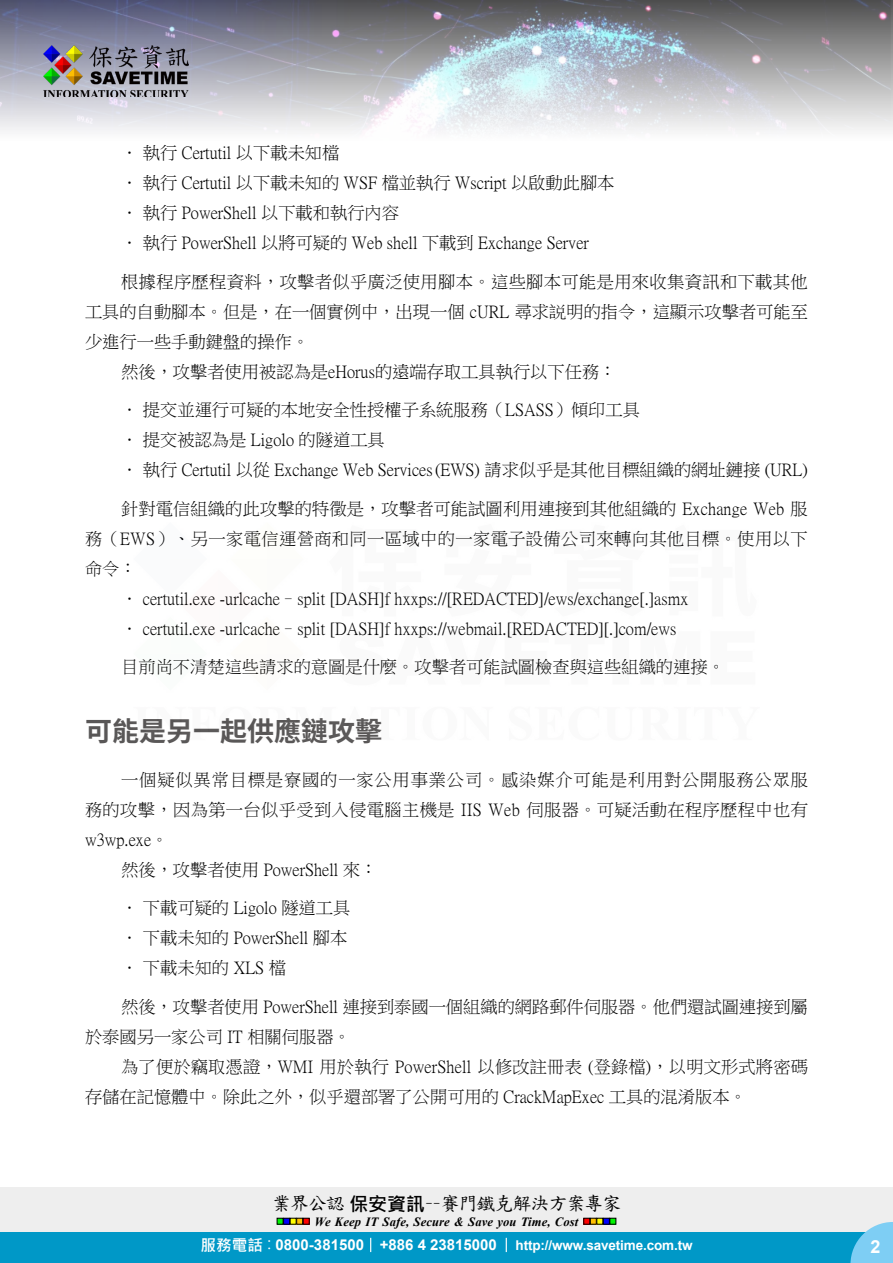
<style>
.page{position:relative;width:893px;height:1263px;background:#fff}
.page>*{position:absolute;margin:0;border:0;box-sizing:border-box;transform-origin:0 0}
.t1{font:700 27px "Source Han Sans TW";color:#595757}
.t2{font:18.9px "DF Kai Shu SB Estd BF";letter-spacing:-.05em;color:#000}
.t3{font:700 18px "Arial";color:#fff}
.t4{font:17.25px/30px "P Ming Li U";color:#000}
.t5{font:17.25px "P Ming Li U";letter-spacing:.02em;color:#000}
.t6{font:17.25px "P Ming Li U";letter-spacing:.05em;color:#000}
.t7{font:700 13.5px "Arial";letter-spacing:-.01em;color:#fff}
.t8{font:italic 700 12.6px "Times New Roman";letter-spacing:.005em;color:#000}
.s1{font-family:"Microsoft Jheng Hei";font-weight:700}
.s2{font-family:"Microsoft Jheng Hei";font-size:15.6px}
.s3{font-family:"Microsoft Jheng Hei";font-weight:400;font-size:15.6px}
.s4{font-size:15px}
</style>
<div class="page">
<img style="left:0;top:0;width:893px;height:131px">
<div style="left:0;top:1187px;width:893px;height:49px;background:#eee"></div>
<img style="left:44px;top:46px;width:145px;height:51px">
<svg style="left:277px;top:1218px;width:32px;height:6px"></svg>
<svg style="left:584px;top:1218px;width:32px;height:6px"></svg>
<div style="left:0;top:1232px;width:893px;height:31px;background:#0098c7"></div>
<svg style="left:850px;top:1222px;width:43px;height:41px"></svg>
<svg style="left:370px;top:1238px;width:1px;height:14px"></svg>
<svg style="left:506px;top:1238px;width:1px;height:14px"></svg>
<p class="t4" style="left:121px;top:138px;width:495px">． 執行 Certutil 以下載未知檔<br>． 執行 Certutil 以下載未知的 WSF 檔並執行 Wscript 以啟動此腳本． 執行 PowerShell 以下載和執行內容<br>． 執行 PowerShell 以將可疑的 Web shell 下載到 Exchange Server</p>
<p class="t5" style="left:121px;top:273px;width:688px">根據程序歷程資料，攻擊者似乎廣泛使用腳本。這些腳本可能是用來收集資訊和下載其他</p>
<p class="t4" style="left:85px;top:297px;width:724px">工具的自動腳本。但是，在一個實例中，出現一個 cURL 尋求説明的指令，這顯示攻擊者可能至</p>
<p class="t4" style="left:85px;top:327px;width:226px">少進行一些手動鍵盤的操作。</p>
<p class="t4" style="left:121px;top:357px;width:497px">然後，攻擊者使用被認為是eHorus的遠端存取工具執行以下任務：</p>
<p class="t4" style="left:121px;top:395px;width:688px">． 提交並運行可疑的本地安全性授權子系統服務（LSASS）傾印工具<br>． 提交被認為是 Ligolo 的隧道工具<br>． 執行 Certutil 以從 Exchange Web Services(EWS) 請求似乎是其他目標組織的網址鏈接 (URL)</p>
<p class="t4" style="left:121px;top:494px;width:688px">針對電信組織的此攻擊的特徵是，攻擊者可能試圖利用連接到其他組織的 Exchange Web 服</p>
<p class="t5" style="left:85px;top:530px;width:724px">務（EWS）、另一家電信運營商和同一區域中的一家電子設備公司來轉向其他目標。使用以下</p>
<p class="t4" style="left:85px;top:554px;width:53px">命令：</p>
<p class="t4" style="left:121px;top:584px;width:569px">． certutil.exe -urlcache–split [DASH]f hxxps://[REDACTED]/ews/exchange[.]asmx</p>
<p class="t4" style="left:121px;top:614px;width:557px">． certutil.exe -urlcache–split [DASH]f hxxps://webmail.[REDACTED][.]com/ews</p>
<p class="t4" style="left:121px;top:652px;width:605px">目前尚不清楚這些請求的意圖是什麼。攻擊者可能試圖檢查與這些組織的連接。</p>
<h1 class="t1" style="left:85px;top:716px;width:298px">可能是另一起供應鏈攻擊</h1>
<p class="t6" style="left:121px;top:771px;width:688px">一個疑似異常目標是寮國的一家公用事業公司。感染媒介可能是利用對公開服務公眾服</p>
<p class="t5" style="left:85px;top:801px;width:724px">務的攻擊，因為第一台似乎受到入侵電腦主機是 IIS Web 伺服器。可疑活動在程序歷程中也有</p>
<p class="t4" style="left:85px;top:825px;width:85px">w3wp.exe。</p>
<p class="t4" style="left:121px;top:855px;width:258px">然後，攻擊者使用 PowerShell 來：</p>
<p class="t4" style="left:121px;top:893px;width:231px">． 下載可疑的 Ligolo 隧道工具． 下載未知的 PowerShell 腳本． 下載未知的 XLS 檔</p>
<p class="t4" style="left:85px;top:992px;width:724px;text-indent:36px">然後，攻擊者使用 PowerShell 連接到泰國一個組織的網路郵件伺服器。他們還試圖連接到屬於泰國另一家公司 IT 相關伺服器。</p>
<p class="t4" style="left:85px;top:1052px;width:724px;text-indent:36px">為了便於竊取憑證，WMI 用於執行 PowerShell 以修改註冊表 (登錄檔)，以明文形式將密碼存儲在記憶體中。除此之外，似乎還部署了公開可用的 CrackMapExec 工具的混淆版本。</p>
<p class="t2" style="left:272px;top:1194px;width:351px">業界公認<span class="s1">保安資訊</span>－－賽門鐵克解決方案專家</p>
<p class="t8" style="left:315px;top:1212px;width:265px">We Keep IT Safe, Secure &amp; Save you Time, Cost</p>
<p class="t7" style="left:200px;top:1235px;width:494px"><span class="s2">服務電話</span><span class="s3">：</span><span class="s4">0800-381500 +886 4 23815000</span> http://www.savetime.com.tw</p>
<p class="t3" style="left:870px;top:1234px;width:12px">2</p>
</div>
